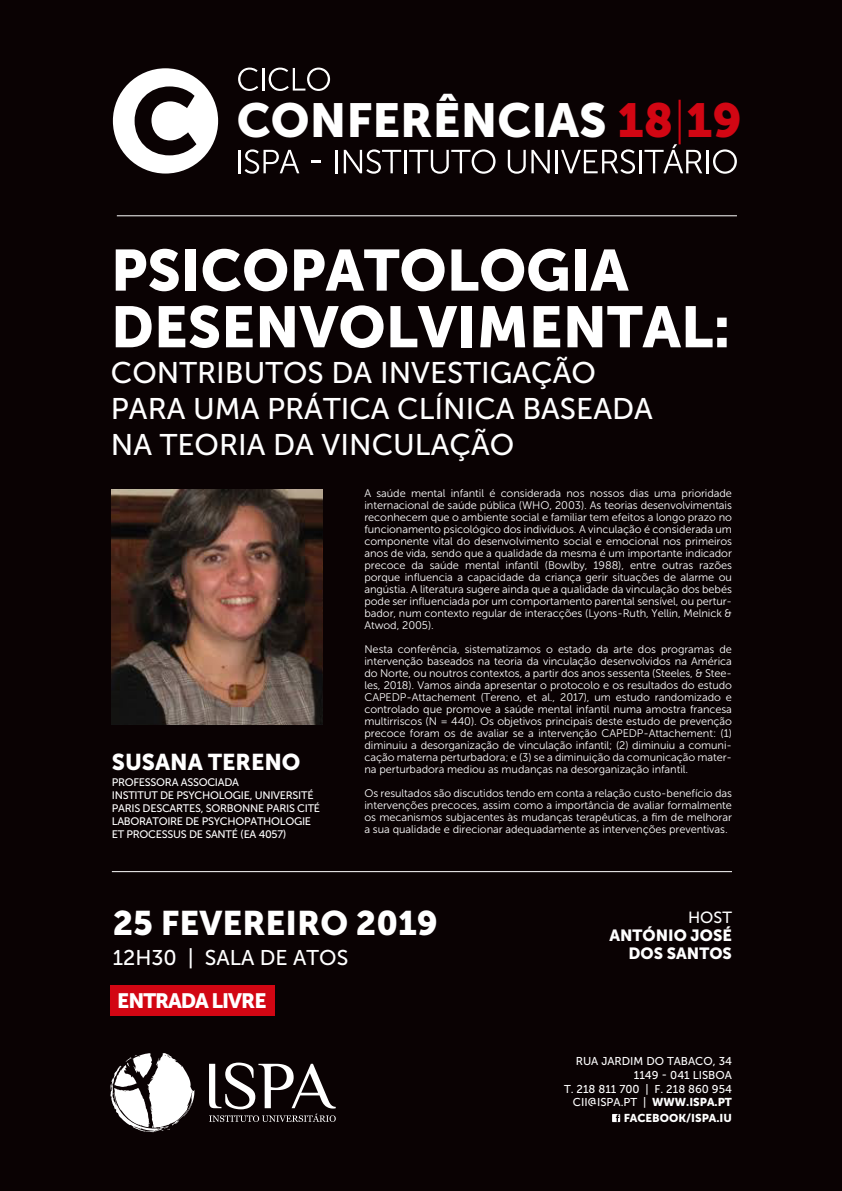
<style>
.page{position:relative;width:842px;height:1191px;background:#0a0203}
.page>*{position:absolute;margin:0;border:0;box-sizing:border-box;transform-origin:0 0}
.t1{font:57.6px/56.6px "Museo Sans 900";color:#fff}
.t2{font:47.5px "Museo Sans 900";color:#fff}
.t3{font:33.9px "Museo Sans 900";color:#fff}
.t4{font:29.8px/35.8px "Museo Sans 500";color:#fff}
.t5{font:22.7px "Museo Sans 900";color:#fff}
.t6{font:21.3px "Museo Sans 500";color:#fff}
.t7{font:20.7px "Museo Sans 900";letter-spacing:-.05em;color:#fff}
.t8{font:16.1px/18px "Museo Sans 900";color:#fff;text-align:right}
.t9{font:16.1px "Museo Sans 500";color:#fff}
.t10{font:11.4px/13.6px "Museo Sans 500";color:#fff;text-align:right}
.t11{font:11.4px "Museo Sans 900";color:#fff}
.t12{font:11px/12px "Museo Sans 300";letter-spacing:-.005em;color:#fff;text-align:justify}
.t13{font:10.9px/13.1px "Museo Sans 500";letter-spacing:-.025em;color:#fff}
.s1{color:#d20613}
.s2{font-family:"Museo Sans 100";color:#d20613}
.s3{font-family:"Museo Sans 900"}
</style>
<div class="page">
<svg style="left:209px;top:1062px;width:127px;height:60px"></svg>
<svg style="left:110px;top:1053px;width:84px;height:79px"></svg>
<div style="left:111px;top:985px;width:164px;height:30px;background:#d20613"></div>
<hr style="left:117px;top:215px;width:620px;height:1px;background:#fff">
<hr style="left:112px;top:871px;width:620px;height:1px;background:#fff">
<svg style="left:113px;top:68px;width:105px;height:105px"></svg>
<svg style="left:238px;top:68px;width:20px;height:23px"></svg>
<hr style="left:262px;top:68px;width:2px;height:23px;background:#fff">
<svg style="left:269px;top:68px;width:61px;height:23px"></svg>
<hr style="left:238px;top:150px;width:2px;height:23px;background:#fff">
<svg style="left:245px;top:149px;width:54px;height:25px"></svg>
<svg style="left:311px;top:161px;width:10px;height:2px"></svg>
<hr style="left:335px;top:150px;width:3px;height:23px;background:#fff">
<svg style="left:344px;top:149px;width:57px;height:25px"></svg>
<hr style="left:404px;top:150px;width:2px;height:23px;background:#fff">
<svg style="left:409px;top:149px;width:87px;height:25px"></svg>
<svg style="left:508px;top:150px;width:42px;height:24px"></svg>
<hr style="left:556px;top:150px;width:2px;height:23px;background:#fff">
<svg style="left:561px;top:149px;width:74px;height:25px"></svg>
<hr style="left:639px;top:150px;width:3px;height:23px;background:#fff">
<svg style="left:644px;top:144px;width:58px;height:29px"></svg>
<hr style="left:706px;top:150px;width:3px;height:23px;background:#fff">
<svg style="left:713px;top:149px;width:24px;height:25px"></svg>
<svg style="left:612px;top:1114px;width:8px;height:8px"></svg>
<img style="left:112px;top:489px;width:210px;height:235px">
<h2 class="t2" style="left:237px;top:94px;width:507px">CONFERÊNCIAS <span class="s1">18</span><span class="s2">|</span><span class="s1">19</span></h2>
<h1 class="t1" style="left:111px;top:242px;width:621px">PSICOPATOLOGIA<br>DESENVOLVIMENTAL:</h1>
<h3 class="t4" style="left:111px;top:355px;width:543px">CONTRIBUTOS DA INVESTIGAÇÃO<br>PARA UMA PRÁTICA CLÍNICA BASEADA<br>NA TEORIA DA VINCULAÇÃO</h3>
<h3 class="t5" style="left:112px;top:749px;width:190px">SUSANA TERENO</h3>
<p class="t13" style="left:112px;top:775px;width:210px">PROFESSORA ASSOCIADA<br>INSTITUT DE PSYCHOLOGIE, UNIVERSITÉ<br>PARIS DESCARTES, SORBONNE PARIS CITÉ<br>LABORATOIRE DE PSYCHOPATHOLOGIE<br>ET PROCESSUS DE SANTÉ (EA 4057)</p>
<p class="t12" style="left:364px;top:487px;width:369px">A saúde mental infantil é considerada nos nossos dias uma prioridade internacional de saúde pública (WHO, 2003). As teorias desenvolvimentais reconhecem que o ambiente social e familiar tem efeitos a longo prazo no funcionamento psicológico dos indivíduos. A vinculação é considerada um componente vital do desenvolvimento social e emocional nos primeiros anos de vida, sendo que a qualidade da mesma é um importante indicador precoce da saúde mental infantil (Bowlby, 1988), entre outras razões porque influencia a capacidade da criança gerir situações de alarme ou angústia. A literatura sugere ainda que a qualidade da vinculação dos bebés pode ser influenciada por um comportamento parental sensível, ou pertur&shy;bador, num contexto regular de interacções (Lyons-Ruth, Yellin, Melnick &amp; Atwod, 2005).</p>
<p class="t12" style="left:364px;top:643px;width:369px">Nesta conferência, sistematizamos o estado da arte dos programas de intervenção baseados na teoria da vinculação desenvolvidos na América do Norte, ou noutros contextos, a partir dos anos sessenta (Steeles, &amp; Stee&shy;les, 2018). Vamos ainda apresentar o protocolo e os resultados do estudo CAPEDP-Attachement (Tereno, et al., 2017), um estudo randomizado e controlado que promove a saúde mental infantil numa amostra francesa multirriscos (N = 440). Os objetivos principais deste estudo de prevenção precoce foram os de avaliar se a intervenção CAPEDP-Attachement: (1) diminuiu a desorganização de vinculação infantil; (2) diminuiu a comuni&shy;cação materna perturbadora; e (3) se a diminuição da comunicação mater&shy;na perturbadora mediou as mudanças na desorganização infantil.</p>
<p class="t12" style="left:364px;top:787px;width:369px">Os resultados são discutidos tendo em conta a relação custo-benefício das intervenções precoces, assim como a importância de avaliar formalmente os mecanismos subjacentes às mudanças terapêuticas, a fim de melhorar a sua qualidade e direcionar adequadamente as intervenções preventivas.</p>
<h3 class="t3" style="left:113px;top:903px;width:326px">25 FEVEREIRO 2019</h3>
<h3 class="t6" style="left:113px;top:945px;width:237px">12H30 | SALA DE ATOS</h3>
<h3 class="t7" style="left:117px;top:989px;width:151px">ENTRADA LIVRE</h3>
<h3 class="t9" style="left:688px;top:908px;width:45px">HOST</h3>
<h3 class="t8" style="left:609px;top:926px;width:124px">ANTÓNIO JOSÉ<br>DOS SANTOS</h3>
<p class="t10" style="left:564px;top:1054px;width:169px">RUA JARDIM DO TABACO, 34<br>1149 - 041 LISBOA<br>T. 218 811 700 | F. 218 860 954<br>CII@ISPA.PT | <span class="s3">WWW.ISPA.PT</span></p>
<p class="t11" style="left:624px;top:1111px;width:110px">FACEBOOK/ISPA.IU</p>
</div>
